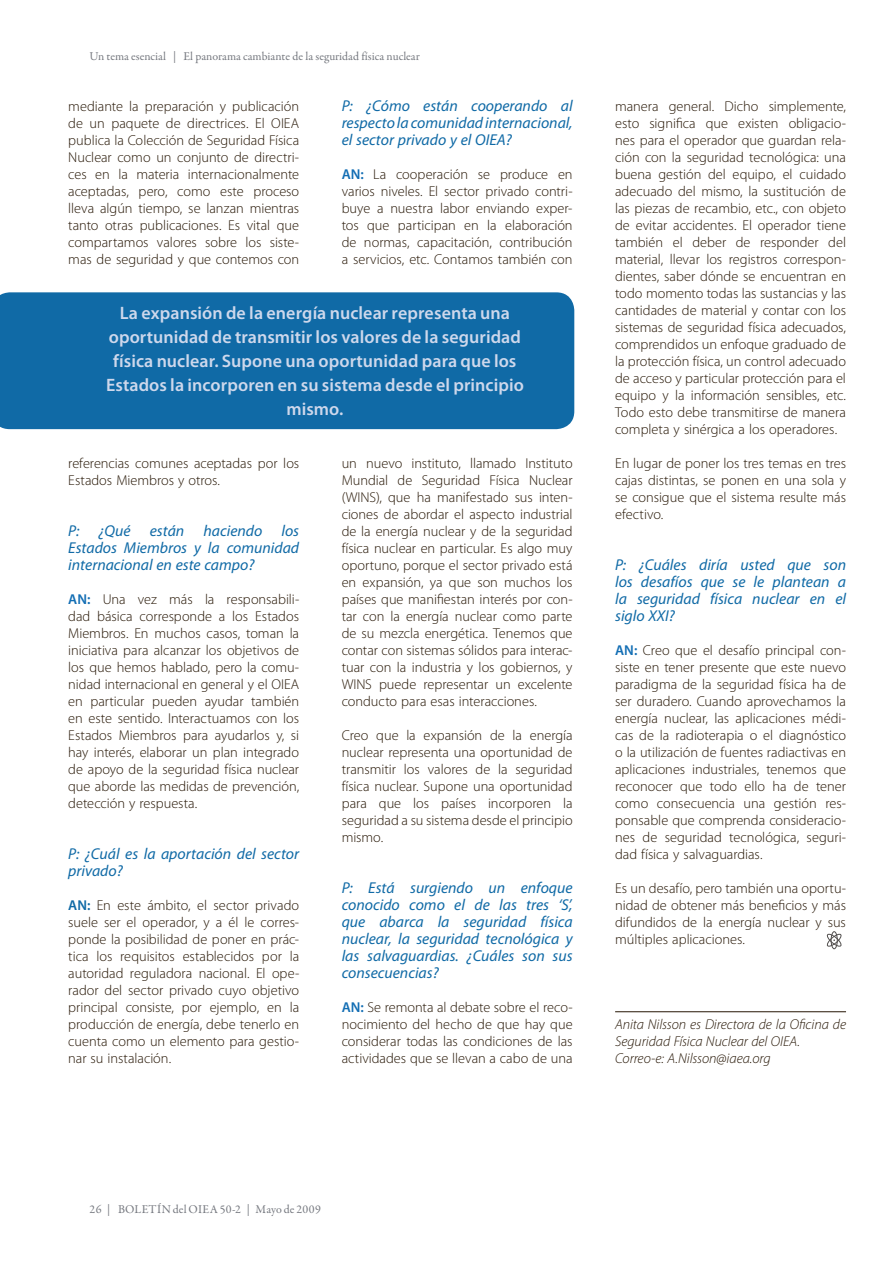
<style>
.page{position:relative;width:893px;height:1263px;background:#fff}
.page>*{position:absolute;margin:0;border:0;box-sizing:border-box;transform-origin:0 0}
.t1{font:600 18px/24px "Myriad Pro";letter-spacing:.005em;color:#ced8ec;text-align:center}
.t2{font:italic 15.75px/17px "Myriad Pro";color:#106aa6;text-align:justify}
.t3{font:300 14.4px/17px "Myriad Pro";color:#261605;text-align:justify}
.t4{font:italic 300 14.4px/17px "Myriad Pro";color:#261605}
.t5{font:12px "Garamond Premr Pro";color:#75787f}
.s1{font-weight:600;color:#136eb4}
.s2{font-weight:600;color:#106aa6}
</style>
<div class="page">
<hr style="left:615px;top:1011px;width:231px;height:1px;background:#261605">
<div style="left:831px;top:931px;width:6px;height:18px;border:1px solid #524f4e;border-radius:50%"></div>
<svg style="left:826px;top:933px;width:16px;height:15px"></svg>
<div style="left:0;top:292px;width:574px;height:137px;background:#106aa6"></div>
<p class="t5" style="left:90px;top:51px;width:332px">Un tema esencial | El panorama cambiante de la seguridad física nuclear</p>
<p class="t3" style="left:68px;top:98px;width:232px">mediante la preparación y publicación de un paquete de directrices. El OIEA publica la Colección de Seguridad Física Nuclear como un conjunto de directri&shy;ces en la materia internacionalmente aceptadas, pero, como este proceso lleva algún tiempo, se lanzan mientras tanto otras publicaciones. Es vital que compartamos valores sobre los siste&shy;mas de seguridad y que contemos con</p>
<p class="t2" style="left:342px;top:98px;width:232px">P: ¿Cómo están cooperando al respecto la comunidad internacional, el sector privado y el OIEA?</p>
<p class="t3" style="left:342px;top:166px;width:232px"><span class="s1">AN:</span> La cooperación se produce en varios niveles. El sector privado contri&shy;buye a nuestra labor enviando exper&shy;tos que participan en la elaboración de normas, capacitación, contribución a servicios, etc. Contamos también con</p>
<p class="t1" style="left:106px;top:303px;width:419px">La expansión de la energía nuclear representa una oportunidad de transmitir los valores de la seguridad física nuclear. Supone una oportunidad para que los Estados la incorporen en su sistema desde el principio mismo.</p>
<p class="t3" style="left:68px;top:456px;width:233px">referencias comunes aceptadas por los<br>Estados Miembros y otros.</p>
<p class="t2" style="left:68px;top:523px;width:232px">P: ¿Qué están haciendo los Estados Miembros y la comunidad internacional en este campo?</p>
<p class="t3" style="left:68px;top:592px;width:232px"><span class="s1">AN:</span> Una vez más la responsabili&shy;dad básica corresponde a los Estados Miembros. En muchos casos, toman la iniciativa para alcanzar los objetivos de los que hemos hablado, pero la comu&shy;nidad internacional en general y el OIEA en particular pueden ayudar también en este sentido. Interactuamos con los Estados Miembros para ayudarlos y, si hay interés, elaborar un plan integrado de apoyo de la seguridad física nuclear que aborde las medidas de prevención, detección y respuesta.</p>
<p class="t2" style="left:68px;top:846px;width:232px">P: ¿Cuál es la aportación del sector privado?</p>
<p class="t3" style="left:68px;top:898px;width:232px"><span class="s2">AN:</span> En este ámbito, el sector privado suele ser el operador, y a él le corres&shy;ponde la posibilidad de poner en prác&shy;tica los requisitos establecidos por la autoridad reguladora nacional. El ope&shy;rador del sector privado cuyo objetivo principal consiste, por ejemplo, en la producción de energía, debe tenerlo en cuenta como un elemento para gestio&shy;nar su instalación.</p>
<p class="t3" style="left:342px;top:456px;width:232px">un nuevo instituto, llamado Instituto Mundial de Seguridad Física Nuclear (WINS), que ha manifestado sus inten&shy;ciones de abordar el aspecto industrial de la energía nuclear y de la seguridad física nuclear en particular. Es algo muy oportuno, porque el sector privado está en expansión, ya que son muchos los países que manifiestan interés por con&shy;tar con la energía nuclear como parte de su mezcla energética. Tenemos que contar con sistemas sólidos para interac&shy;tuar con la industria y los gobiernos, y WINS puede representar un excelente conducto para esas interacciones.</p>
<p class="t3" style="left:342px;top:728px;width:232px">Creo que la expansión de la energía nuclear representa una oportunidad de transmitir los valores de la seguridad física nuclear. Supone una oportunidad para que los países incorporen la seguridad a su sistema desde el principio mismo.</p>
<p class="t2" style="left:342px;top:880px;width:232px">P: Está surgiendo un enfoque conocido como el de las tres ‘S’, que abarca la seguridad física nuclear, la seguridad tecnológica y las salvaguardias. ¿Cuáles son sus consecuencias?</p>
<p class="t3" style="left:342px;top:1000px;width:232px"><span class="s1">AN:</span> Se remonta al debate sobre el reco&shy;nocimiento del hecho de que hay que considerar todas las condiciones de las actividades que se llevan a cabo de una</p>
<p class="t3" style="left:615px;top:98px;width:232px">manera general. Dicho simplemente, esto significa que existen obligacio&shy;nes para el operador que guardan rela&shy;ción con la seguridad tecnológica: una buena gestión del equipo, el cuidado adecuado del mismo, la sustitución de las piezas de recambio, etc., con objeto de evitar accidentes. El operador tiene también el deber de responder del material, llevar los registros correspon&shy;dientes, saber dónde se encuentran en todo momento todas las sustancias y las cantidades de material y contar con los sistemas de seguridad física adecuados, comprendidos un enfoque graduado de la protección física, un control adecuado de acceso y particular protección para el equipo y la información sensibles, etc.<br>Todo esto debe transmitirse de manera completa y sinérgica a los operadores.</p>
<p class="t3" style="left:615px;top:455px;width:232px">En lugar de poner los tres temas en tres cajas distintas, se ponen en una sola y se consigue que el sistema resulte más efectivo.</p>
<p class="t2" style="left:615px;top:557px;width:232px">P: ¿Cuáles diría usted que son los desafíos que se le plantean a la seguridad física nuclear en el siglo XXI?</p>
<p class="t3" style="left:615px;top:643px;width:232px"><span class="s1">AN:</span> Creo que el desafío principal con&shy;siste en tener presente que este nuevo paradigma de la seguridad física ha de ser duradero. Cuando aprovechamos la energía nuclear, las aplicaciones médi&shy;cas de la radioterapia o el diagnóstico o la utilización de fuentes radiactivas en aplicaciones industriales, tenemos que reconocer que todo ello ha de tener como consecuencia una gestión res&shy;ponsable que comprenda consideracio&shy;nes de seguridad tecnológica, seguri&shy;dad física y salvaguardias.</p>
<p class="t3" style="left:615px;top:881px;width:232px">Es un desafío, pero también una oportu&shy;nidad de obtener más beneficios y más difundidos de la energía nuclear y sus múltiples aplicaciones.</p>
<p class="t4" style="left:615px;top:1017px;width:232px">Anita Nilsson es Directora de la Oficina de<br>Seguridad Física Nuclear del OIEA.<br>Correo-e: A.Nilsson@iaea.org</p>
<p class="t5" style="left:90px;top:1204px;width:233px">26 | BOLETÍN del OIEA 50-2 | Mayo de 2009</p>
</div>
